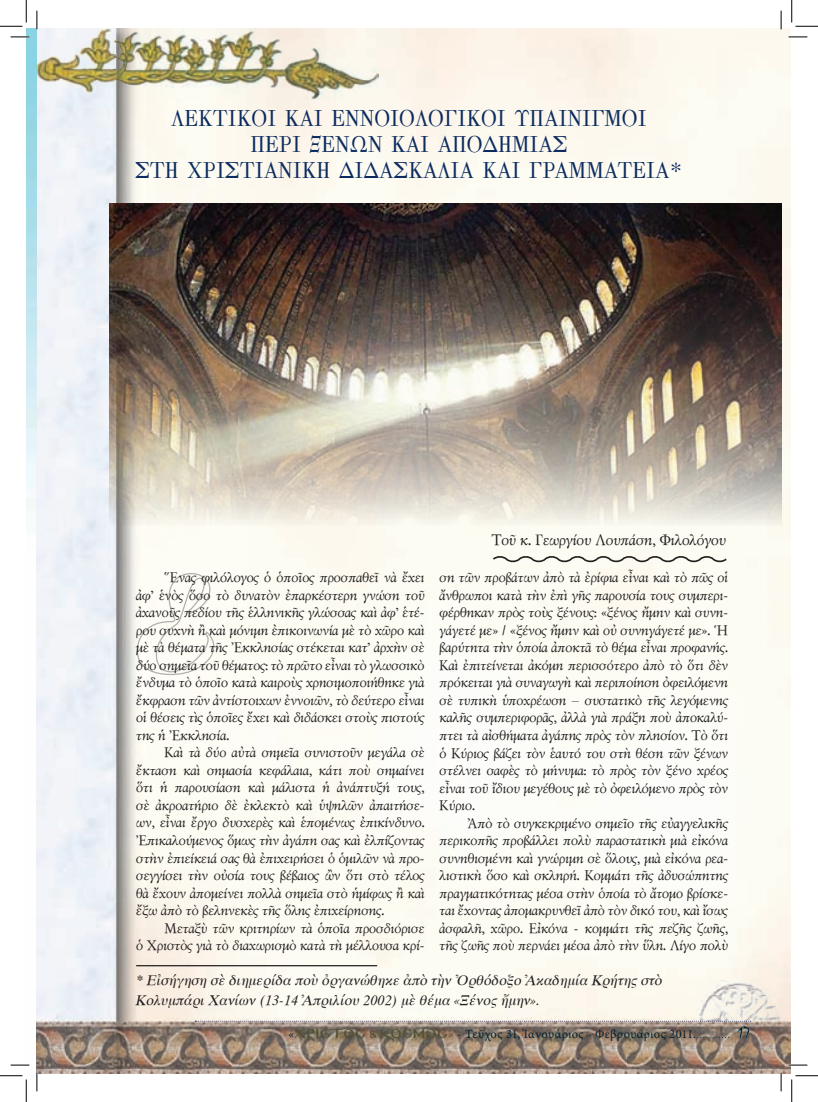
<style>
.page{position:relative;width:818px;height:1102px;background:#fff}
.page>*{position:absolute;margin:0;border:0;box-sizing:border-box;transform-origin:0 0}
.t1{font:21.25px "GFS Gazis";color:#0b2b60}
.t2{font:15px "SK Grace Pol Uni W";color:#231f20}
.t3{font:13.75px/17.5px "SK Grace Pol Uni W";color:#231f20;text-align:justify}
.t4{font:13.75px/20px "SK Dutch Pol Uni W Italic";letter-spacing:.02em;color:#231f20}
.t5{font:12.5px "Minion Pro";letter-spacing:.03em;color:#002035}
.s1{font-family:"Mg Byzantine UC Pol Normal";font-size:11.25px;color:#575034}
.s2{color:#575034}
.s3{color:#231f20}
.s4{font-family:"Mistral";font-size:17.5px}
</style>
<div class="page">
<img style="left:26px;top:28px;width:764px;height:1045px">
<hr style="left:136px;top:964px;width:241px;height:2px;background:#231f20">
<img style="left:37px;top:28px;width:342px;height:72px">
<svg style="left:136px;top:572px;width:79px;height:103px"></svg>
<img style="left:109px;top:203px;width:672px;height:323px">
<svg style="left:492px;top:554px;width:235px;height:9px"></svg>
<svg style="left:11px;top:36px;width:18px;height:2px"></svg>
<svg style="left:788px;top:36px;width:19px;height:2px"></svg>
<svg style="left:11px;top:1064px;width:18px;height:1px"></svg>
<svg style="left:788px;top:1064px;width:19px;height:1px"></svg>
<svg style="left:36px;top:11px;width:2px;height:18px"></svg>
<svg style="left:36px;top:1072px;width:2px;height:19px"></svg>
<svg style="left:780px;top:11px;width:2px;height:18px"></svg>
<svg style="left:780px;top:1072px;width:2px;height:19px"></svg>
<svg style="left:0;top:0;width:27px;height:27px"></svg>
<svg style="left:0;top:1075px;width:27px;height:26px"></svg>
<svg style="left:791px;top:0;width:27px;height:27px"></svg>
<svg style="left:791px;top:1075px;width:27px;height:26px"></svg>
<p class="t1" style="left:171px;top:105px;width:477px">ΛΕΚΤΙΚΟΙ ΚΑΙ ΕΝΝΟΙΟΛΟΓΙΚΟΙ ΥΠΑΙΝΙΓΜΟΙ</p>
<p class="t1" style="left:250px;top:131px;width:319px">ΠΕΡΙ ΞΕΝΩΝ ΚΑΙ ΑΠΟΔΗΜΙΑΣ</p>
<p class="t1" style="left:135px;top:158px;width:549px">ΣΤΗ ΧΡΙΣΤΙΑΝΙΚΗ ΔΙΔΑΣΚΑΛΙΑ ΚΑΙ ΓΡΑΜΜΑΤΕΙΑ*</p>
<p class="t3" style="left:136px;top:569px;width:290px;text-indent:28px">Ἕνας φιλόλογος ὁ ὁποῖος προσπαθεῖ νὰ ἔχει ἀφ’ ἑνὸς ὅσο τὸ δυνατὸν ἐπαρκέστερη γνώση τοῦ ἀχανοῦς πεδίου τῆς ἑλληνικῆς γλώσσας καὶ ἀφ’ ἑτέ&shy;ρου συχνὴ ἢ καὶ μόνιμη ἐπικοινωνία μὲ τὸ χῶρο καὶ μὲ τὰ θέματα τῆς Ἐκκλησίας στέκεται κατ’ ἀρχὴν σὲ δύο σημεῖα τοῦ θέματος: τὸ πρῶτο εἶναι τὸ γλωσσικὸ ἔνδυμα τὸ ὁποῖο κατὰ καιροὺς χρησιμοποιήθηκε γιὰ ἔκφραση τῶν ἀντίστοιχων ἐννοιῶν, τὸ δεύτερο εἶναι οἱ θέσεις τὶς ὁποῖες ἔχει καὶ διδάσκει στοὺς πιστούς της ἡ Ἐκκλησία.</p>
<p class="t3" style="left:136px;top:744px;width:290px;text-indent:28px">Καὶ τὰ δύο αὐτὰ σημεῖα συνιστοῦν μεγάλα σὲ ἔκταση καὶ σημασία κεφάλαια, κάτι ποὺ σημαίνει ὅτι ἡ παρουσίαση καὶ μάλιστα ἡ ἀνάπτυξή τους, σὲ ἀκροατήριο δὲ ἐκλεκτὸ καὶ ὑψηλῶν ἀπαιτήσε&shy;ων, εἶναι ἔργο δυσχερὲς καὶ ἑπομένως ἐπικίνδυνο.<br>Ἐπικαλούμενος ὅμως τὴν ἀγάπη σας καὶ ἐλπίζοντας στὴν ἐπιείκειά σας θὰ ἐπιχειρήσει ὁ ὁμιλῶν νὰ προ&shy;σεγγίσει τὴν οὐσία τους βέβαιος ὢν ὅτι στὸ τέλος θὰ ἔχουν ἀπομείνει πολλὰ σημεῖα στὸ ἡμίφως ἢ καὶ ἔξω ἀπὸ τὸ βεληνεκὲς τῆς ὅλης ἐπιχείρησης.</p>
<p class="t3" style="left:136px;top:919px;width:290px;text-align:right">Μεταξὺ τῶν κριτηρίων τὰ ὁποῖα προσδιόρισε<br>ὁ Χριστὸς γιὰ τὸ διαχωρισμὸ κατὰ τὴ μέλλουσα κρί-</p>
<p class="t2" style="left:492px;top:531px;width:236px">Τοῦ κ. Γεωργίου Λουπάση, Φιλολόγου</p>
<p class="t3" style="left:440px;top:569px;width:290px">ση τῶν προβάτων ἀπὸ τὰ ἐρίφια εἶναι καὶ τὸ πῶς οἱ ἄνθρωποι κατὰ τὴν ἐπὶ γῆς παρουσία τους συμπερι&shy;φέρθηκαν πρὸς τοὺς ξένους: «ξένος ἤμην καὶ συνη&shy;γάγετέ με» / «ξένος ἤμην καὶ οὐ συνηγάγετέ με». Ἡ βαρύτητα τὴν ὁποία ἀποκτᾶ τὸ θέμα εἶναι προφανής.<br>Καὶ ἐπιτείνεται ἀκόμη περισσότερο ἀπὸ τὸ ὅτι δὲν πρόκειται γιὰ συναγωγὴ καὶ περιποίηση ὀφειλόμενη σὲ τυπικὴ ὑποχρέωση – συστατικὸ τῆς λεγόμενης καλῆς συμπεριφορᾶς, ἀλλὰ γιὰ πράξη ποὺ ἀποκαλύ&shy;πτει τὰ αἰσθήματα ἀγάπης πρὸς τὸν πλησίον. Τὸ ὅτι ὁ Κύριος βάζει τὸν ἑαυτό του στὴ θέση τῶν ξένων στέλνει σαφὲς τὸ μήνυμα: τὸ πρὸς τὸν ξένο χρέος εἶναι τοῦ ἴδιου μεγέθους μὲ τὸ ὀφειλόμενο πρὸς τὸν Κύριο.</p>
<p class="t3" style="left:440px;top:814px;width:290px;text-indent:28px">Ἀπὸ τὸ συγκεκριμένο σημεῖο τῆς εὐαγγελικῆς περικοπῆς προβάλλει πολὺ παραστατικὴ μιὰ εἰκόνα συνηθισμένη καὶ γνώριμη σὲ ὅλους, μιὰ εἰκόνα ρεα&shy;λιστικὴ ὅσο καὶ σκληρή. Κομμάτι τῆς ἀδυσώπητης πραγματικότητας μέσα στὴν ὁποία τὸ ἄτομο βρίσκε&shy;ται ἔχοντας ἀπομακρυνθεῖ ἀπὸ τὸν δικό του, καὶ ἴσως ἀσφαλῆ, χῶρο. Εἰκόνα - κομμάτι τῆς πεζῆς ζωῆς, τῆς ζωῆς ποὺ περνάει μέσα ἀπὸ τὴν ὕλη. Λίγο πολὺ</p>
<p class="t4" style="left:136px;top:969px;width:528px">* Εἰσήγηση σὲ διημερίδα ποὺ ὀργανώθηκε ἀπὸ τὴν Ὀρθόδοξο Ἀκαδημία Κρήτης στὸ<br>Κολυμπάρι Χανίων (13-14 Ἀπριλίου 2002) μὲ θέμα «Ξένος ἤμην».</p>
<p class="t5" style="left:288px;top:1025px;width:463px">«<span class="s1">ΧΡΙΣΤΟΣ &amp; ΚΟΣΜΟΣ</span><span class="s2">»</span> <span class="s3">-</span> Τεῦχος 31, Ἰανουάριος - Φεβρουάριος 2011............ <span class="s4">17</span></p>
</div>
